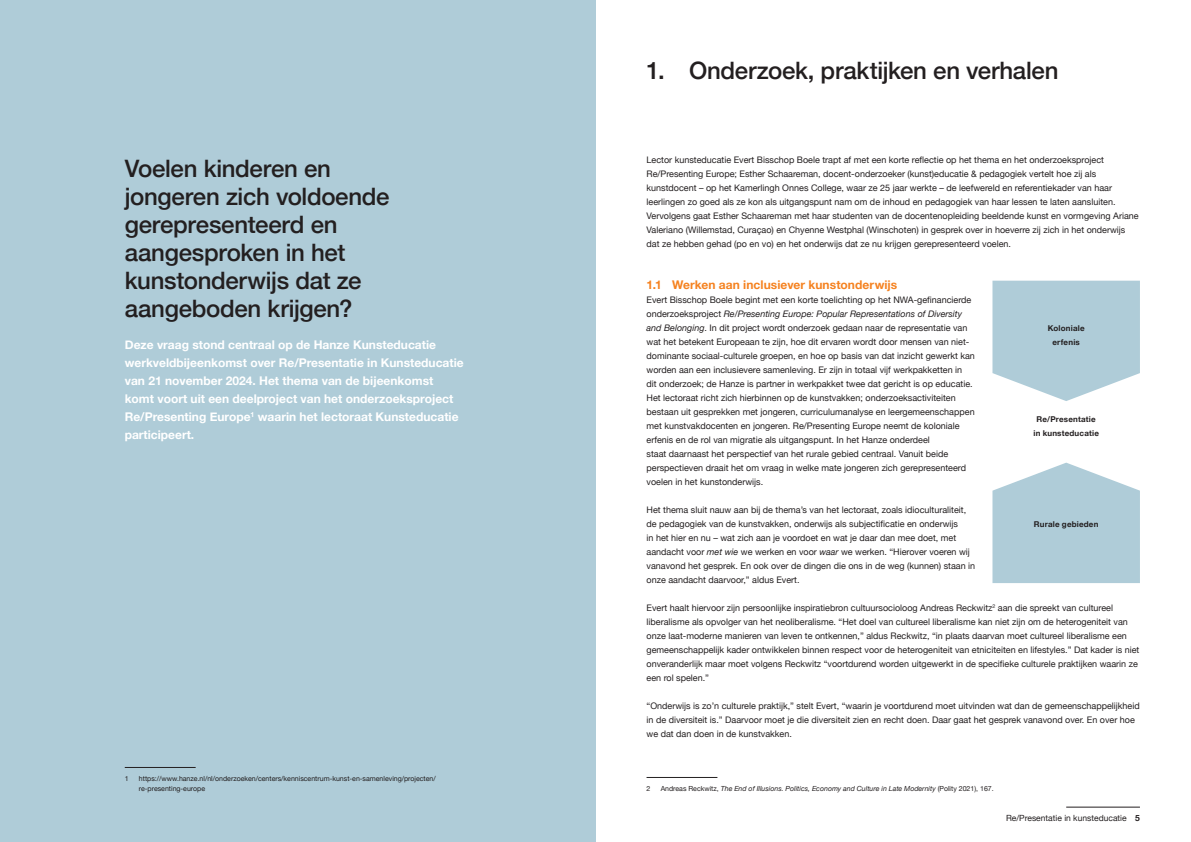
<style>
.page{position:relative;width:1191px;height:842px;background:#fff}
.page>*{position:absolute;margin:0;border:0;box-sizing:border-box;transform-origin:0 0}
.t1{font:500 24px/28px "Helvetica Neue";letter-spacing:-.015em;color:#231f20}
.t2{font:700 12px/18px "Helvetica Neue";color:#fff}
.t3{font:700 12px "Helvetica Neue";letter-spacing:.005em;color:#f58220}
.t4{font:9px/14px "Helvetica Neue";color:#231f20}
.t5{font:8.5px "Helvetica Neue";color:#231f20}
.t6{font:700 8px/14px "Helvetica Neue";letter-spacing:.025em;color:#231f20;text-align:center}
.t7{font:7px/10px "Helvetica Neue";color:#231f20}
.t8{font:italic 7px "Helvetica Neue";color:#231f20}
.s1{font-style:italic}
.s2{font-style:normal}
.s3{font-weight:700}
</style>
<div class="page">
<div style="left:0;top:0;width:595px;height:842px;background:#afccd8"></div>
<hr style="left:1066px;top:807px;width:74px;height:1px;background:#231f20">
<hr style="left:125px;top:767px;width:71px;height:1px;background:#231f20">
<hr style="left:646px;top:777px;width:71px;height:1px;background:#231f20">
<svg style="left:992px;top:463px;width:148px;height:120px;background:#b8d2dc"></svg>
<svg style="left:992px;top:281px;width:148px;height:120px;background:#b9d2dc"></svg>
<h1 class="t1" style="left:125px;top:153px;width:266px">Voelen kinderen en jongeren zich voldoende gerepresenteerd en aangesproken in het kunstonderwijs dat ze aangeboden krijgen?</h1>
<p class="t2" style="left:125px;top:336px;width:340px">Deze vraag stond centraal op de Hanze Kunsteducatie werkveldbijeenkomst over Re/Presentatie in Kunsteducatie van 21 november 2024. Het thema van de bijeenkomst komt voort uit een deelproject van het onderzoeksproject Re/Presenting Europe<sup>1</sup> waarin het lectoraat Kunsteducatie participeert.</p>
<p class="t7" style="left:125px;top:774px;width:5px">1</p>
<p class="t7" style="left:139px;top:774px;width:298px">https://www.hanze.nl/nl/onderzoeken/centers/kenniscentrum-kunst-en-samenleving/projecten/ re-presenting-europe</p>
<h1 class="t1" style="left:646px;top:55px;width:413px">1. Onderzoek, praktijken en verhalen</h1>
<p class="t4" style="left:646px;top:153px;width:493px">Lector kunsteducatie Evert Bisschop Boele trapt af met een korte reflectie op het thema en het onderzoeksproject Re/Presenting Europe; Esther Schaareman, docent-onderzoeker (kunst)educatie &amp; pedagogiek vertelt hoe zij als kunstdocent – op het Kamerlingh Onnes College, waar ze 25 jaar werkte – de leefwereld en referentiekader van haar leerlingen zo goed als ze kon als uitgangspunt nam om de inhoud en pedagogiek van haar lessen te laten aansluiten.<br>Vervolgens gaat Esther Schaareman met haar studenten van de docentenopleiding beeldende kunst en vormgeving Ariane Valeriano (Willemstad, Curaçao) en Chyenne Westphal (Winschoten) in gesprek over in hoeverre zij zich in het onderwijs dat ze hebben gehad (po en vo) en het onderwijs dat ze nu krijgen gerepresenteerd voelen.</p>
<h2 class="t3" style="left:646px;top:275px;width:252px">1.1 Werken aan inclusiever kunstonderwijs</h2>
<p class="t4" style="left:646px;top:293px;width:330px">Evert Bisschop Boele begint met een korte toelichting op het NWA-gefinancierde onderzoeksproject <span class="s1">Re/Presenting Europe: Popular Representations of Diversity and Belonging</span>. In dit project wordt onderzoek gedaan naar de representatie van wat het betekent Europeaan te zijn, hoe dit ervaren wordt door mensen van niet&shy;dominante sociaal-culturele groepen, en hoe op basis van dat inzicht gewerkt kan worden aan een inclusievere samenleving. Er zijn in totaal vijf werkpakketten in<br>dit onderzoek; de Hanze is partner in werkpakket twee dat gericht is op educatie.<br>Het lectoraat richt zich hierbinnen op de kunstvakken; onderzoeksactiviteiten bestaan uit gesprekken met jongeren, curriculumanalyse en leergemeenschappen met kunstvakdocenten en jongeren. Re/Presenting Europe neemt de koloniale erfenis en de rol van migratie als uitgangspunt. In het Hanze onderdeel<br>staat daarnaast het perspectief van het rurale gebied centraal. Vanuit beide perspectieven draait het om vraag in welke mate jongeren zich gerepresenteerd voelen in het kunstonderwijs.</p>
<p class="t4" style="left:646px;top:503px;width:330px">Het thema sluit nauw aan bij de thema’s van het lectoraat, zoals idioculturaliteit, de pedagogiek van de kunstvakken, onderwijs als subjectificatie en onderwijs<br>in het hier en nu – wat zich aan je voordoet en wat je daar dan mee doet, met aandacht voor <span class="s1">met wie</span> we werken en voor <span class="s1">waar</span> we werken. “Hierover voeren wij vanavond het gesprek. En ook over de dingen die ons in de weg (kunnen) staan in onze aandacht daarvoor,” aldus Evert.</p>
<p class="t4" style="left:646px;top:601px;width:494px">Evert haalt hiervoor zijn persoonlijke inspiratiebron cultuursocioloog Andreas Reckwitz<sup>2</sup> aan die spreekt van cultureel liberalisme als opvolger van het neoliberalisme. “Het doel van cultureel liberalisme kan niet zijn om de heterogeniteit van onze laat-moderne manieren van leven te ontkennen,” aldus Reckwitz, “in plaats daarvan moet cultureel liberalisme een gemeenschappelijk kader ontwikkelen binnen respect voor de heterogeniteit van etniciteiten en lifestyles.” Dat kader is niet onveranderlijk maar moet volgens Reckwitz “voortdurend worden uitgewerkt in de specifieke culturele praktijken waarin ze een rol spelen.”</p>
<p class="t4" style="left:646px;top:699px;width:495px">“Onderwijs is zo’n culturele praktijk,” stelt Evert, “waarin je voortdurend moet uitvinden wat dan de gemeenschappelijkheid in de diversiteit is.” Daarvoor moet je die diversiteit zien en recht doen. Daar gaat het gesprek vanavond over. En over hoe we dat dan doen in de kunstvakken.</p>
<p class="t6" style="left:1047px;top:321px;width:38px">Koloniale erfenis</p>
<p class="t6" style="left:1033px;top:412px;width:67px">Re/Presentatie in kunsteducatie</p>
<p class="t6" style="left:1034px;top:517px;width:66px">Rurale gebieden</p>
<p class="t7" style="left:646px;top:784px;width:5px">2</p>
<p class="t8" style="left:660px;top:783px;width:334px"><span class="s2">Andreas Reckwitz,</span> The End of Illusions. Politics, Economy and Culture in Late Modernity <span class="s2">(Polity 2021), 167.</span></p>
<p class="t5" style="left:1006px;top:812px;width:135px">Re/Presentatie in kunsteducatie <span class="s3">5</span></p>
</div>
